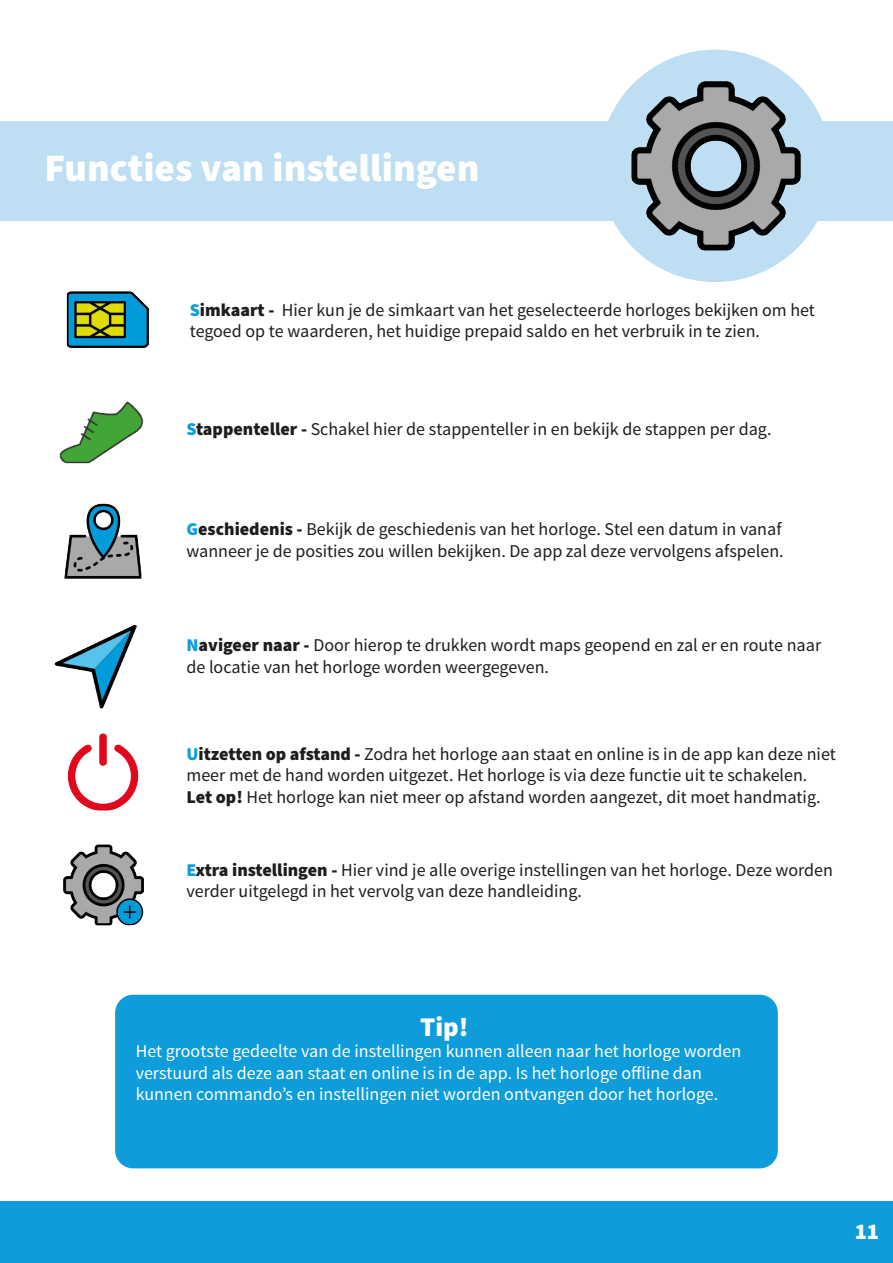
<style>
.page{position:relative;width:893px;height:1263px;background:#fff}
.page>*{position:absolute;margin:0;border:0;box-sizing:border-box;transform-origin:0 0}
.t1{font:900 39px "Source Sans Pro";color:#fff}
.t2{font:900 27px "Source Sans Pro";color:#fff}
.t3{font:900 22.5px "Source Sans Pro";color:#fff}
.t4{font:18px/21.6px "Source Sans Pro";color:#1d1d1b}
.t5{font:18px/21.6px "Source Sans Pro";color:#fff}
.s1{font-weight:900;color:#0e9dda}
.s2{font-weight:900}
</style>
<div class="page">
<div style="left:0;top:121px;width:893px;height:99px;background:#bedef3"></div>
<div style="left:599px;top:50px;width:232px;height:232px;background:#bedef3;border-radius:50%"></div>
<div style="left:0;top:1201px;width:893px;height:62px;background:#0e9dda"></div>
<img style="left:67px;top:291px;width:82px;height:57px">
<img style="left:631px;top:81px;width:170px;height:169px">
<img style="left:59px;top:401px;width:85px;height:63px">
<img style="left:64px;top:503px;width:77px;height:76px">
<img style="left:54px;top:624px;width:83px;height:85px">
<img style="left:67px;top:733px;width:72px;height:77px">
<img style="left:63px;top:844px;width:81px;height:81px">
<div style="left:115px;top:995px;width:663px;height:173px;background:#0e9dda;border-radius:18px"></div>
<p class="t1" style="left:44px;top:141px;width:437px">Functies van instellingen</p>
<p class="t4" style="left:190px;top:299px;width:627px"><span class="s1">S</span><span class="s2">imkaart -</span> Hier kun je de simkaart van het geselecteerde horloges bekijken om het tegoed op te waarderen, het huidige prepaid saldo en het verbruik in te zien.</p>
<p class="t4" style="left:186px;top:418px;width:587px"><span class="s1">S</span><span class="s2">tappenteller -</span> Schakel hier de stappenteller in en bekijk de stappen per dag.</p>
<p class="t4" style="left:186px;top:519px;width:597px"><span class="s1">G</span><span class="s2">eschiedenis -</span> Bekijk de geschiedenis van het horloge. Stel een datum in vanaf</p>
<p class="t4" style="left:186px;top:540px;width:599px">wanneer je de posities zou willen bekijken. De app zal deze vervolgens afspelen.</p>
<p class="t4" style="left:186px;top:635px;width:636px"><span class="s1">N</span><span class="s2">avigeer naar -</span> Door hierop te drukken wordt maps geopend en zal er en route naar de locatie van het horloge worden weergegeven.</p>
<p class="t4" style="left:186px;top:743px;width:651px"><span class="s1">U</span><span class="s2">itzetten op afstand -</span> Zodra het horloge aan staat en online is in de app kan deze niet meer met de hand worden uitgezet. Het horloge is via deze functie uit te schakelen.</p>
<p class="t4" style="left:186px;top:786px;width:636px"><span class="s2">Let op!</span> Het horloge kan niet meer op afstand worden aangezet, dit moet handmatig.</p>
<p class="t4" style="left:186px;top:859px;width:648px"><span class="s1">E</span><span class="s2">xtra instellingen -</span> Hier vind je alle overige instellingen van het horloge. Deze worden verder uitgelegd in het vervolg van deze handleiding.</p>
<p class="t2" style="left:420px;top:1008px;width:50px">Tip!</p>
<p class="t5" style="left:136px;top:1041px;width:607px">Het grootste gedeelte van de instellingen kunnen alleen naar het horloge worden verstuurd als deze aan staat en online is in de app. Is het horloge offline dan</p>
<p class="t5" style="left:136px;top:1084px;width:584px">kunnen commando’s en instellingen niet worden ontvangen door het horloge.</p>
<p class="t3" style="left:855px;top:1216px;width:26px">11</p>
</div>
